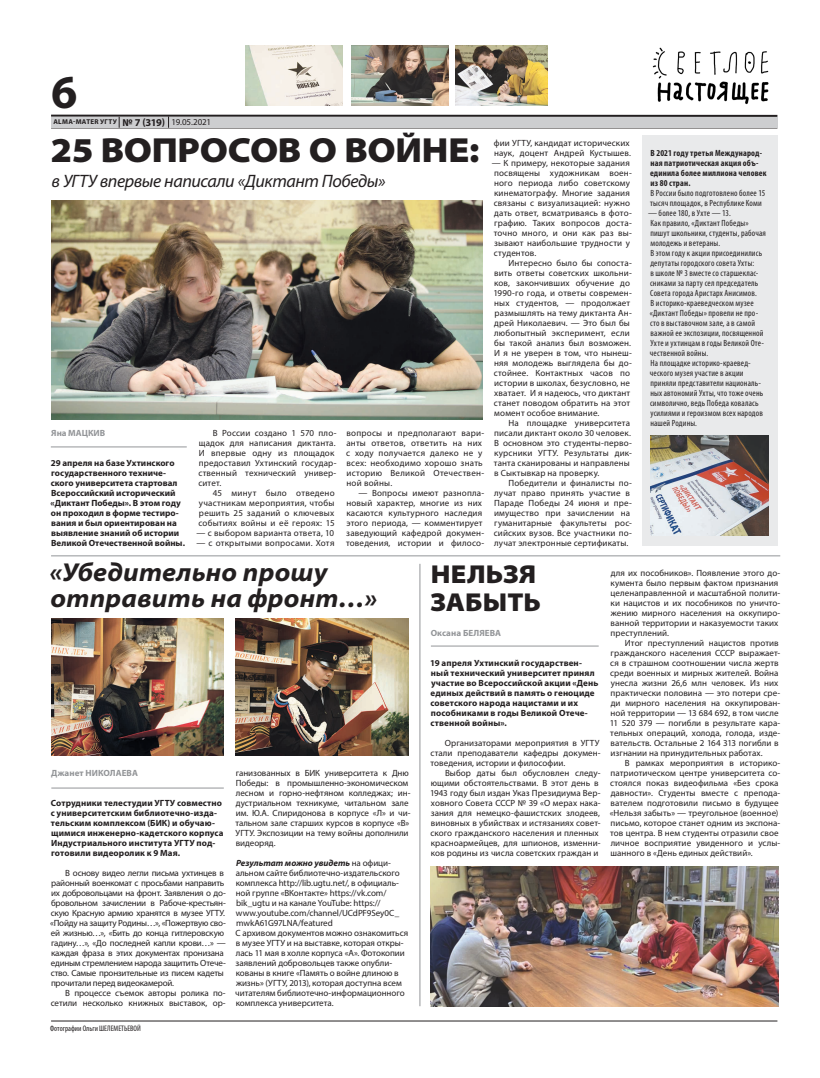
<style>
.page{position:relative;width:820px;height:1078px;background:#fff}
.page>*{position:absolute;margin:0;border:0;box-sizing:border-box;transform-origin:0 0}
.t1{font:700 47.4px "Myriad Pro";color:#231f20}
.t2{font:900 semi-expanded 35px "Myriad Pro";letter-spacing:-.01em;color:#231f20}
.t3{font:italic 700 semi-expanded 26px/26px "Myriad Pro";letter-spacing:.005em;color:#231f20}
.t4{font:900 semi-expanded 26px/28px "Myriad Pro";color:#231f20}
.t5{font:italic 18px "Myriad Pro";letter-spacing:-.025em;color:#231f20}
.t6{font:9px/10px "Myriad Pro";letter-spacing:.005em;color:#231f20}
.t7{font:condensed 9px/10px "Myriad Pro";letter-spacing:.015em;color:#231f20}
.t8{font:700 9px/10px "Myriad Pro";letter-spacing:.01em;color:#231f20}
.t9{font:9px/10px "Myriad Pro";letter-spacing:-.025em;color:#231f20}
.t10{font:9px/10px "Myriad Pro";letter-spacing:.025em;color:#231f20}
.t11{font:700 condensed 9px/10px "Myriad Pro";letter-spacing:.02em;color:#231f20}
.t12{font:700 9px "Myriad Pro";letter-spacing:.005em;color:#939598}
.t13{font:condensed 8px "Myriad Pro";color:#231f20}
.t14{font:700 7px "Myriad Pro";letter-spacing:.04em;color:#231f20}
.s1{font-size:10.5px}
.s2{font-weight:400;font-size:9px}
.s3{font-weight:700;font-style:italic}
</style>
<div class="page">
<hr style="left:51px;top:128px;width:726px;height:1px;background:#231f20">
<hr style="left:51px;top:115px;width:726px;height:2px;background:#231f20">
<div style="left:51px;top:117px;width:726px;height:11px;background:#cdced0"></div>
<svg style="left:168px;top:116px;width:1px;height:12px"></svg>
<hr style="left:51px;top:1020px;width:726px;height:1px;background:#231f20">
<img style="left:652px;top:47px;width:117px;height:58px">
<img style="left:245px;top:45px;width:97px;height:61px">
<img style="left:455px;top:45px;width:92px;height:60px">
<img style="left:351px;top:45px;width:97px;height:60px">
<img style="left:51px;top:200px;width:431px;height:220px">
<div style="left:641px;top:135px;width:136px;height:410px;background:#e9eaeb"></div>
<img style="left:650px;top:435px;width:118px;height:100px">
<hr style="left:51px;top:555px;width:729px;height:1px;background:#939598">
<img style="left:51px;top:618px;width:173px;height:137px">
<img style="left:235px;top:618px;width:173px;height:137px">
<img style="left:430px;top:866px;width:348px;height:139px">
<hr style="left:419px;top:563px;width:1px;height:442px;background:#939598">
<hr style="left:51px;top:787px;width:173px;height:1px;background:#939598">
<hr style="left:430px;top:645px;width:168px;height:1px;background:#939598">
<hr style="left:51px;top:446px;width:136px;height:1px;background:#939598">
<h1 class="t1" style="left:51px;top:61px;width:28px">6</h1>
<p class="t14" style="left:53px;top:117px;width:159px">ALMA-MATER УГТУ <span class="s1">№ 7 (319)</span> <span class="s2">19.05.2021</span></p>
<h2 class="t2" style="left:51px;top:130px;width:430px">25 ВОПРОСОВ О ВОЙНЕ:</h2>
<h3 class="t5" style="left:52px;top:170px;width:335px">в УГТУ впервые написали «Диктант Победы»</h3>
<p class="t12" style="left:51px;top:427px;width:55px">Яна МАЦКИВ</p>
<p class="t8" style="left:50px;top:457px;width:136px">29 апреля на базе Ухтинского государственного техниче&shy;ского университета стартовал<br>Всероссийский исторический «Диктант Победы». В этом году он проходил в форме тестиро&shy;вания и был ориентирован на выявление знаний об истории<br>Великой Отечественной войны.</p>
<p class="t6" style="left:198px;top:427px;width:139px;text-indent:15px">В России создано 1 570 пло&shy;щадок для написания диктанта.<br>И впервые одну из площадок предоставил Ухтинский государ&shy;ственный технический универ&shy;ситет.</p>
<p class="t6" style="left:198px;top:487px;width:138px;text-align:justify;text-indent:14px">45 минут было отведено участникам мероприятия, чтобы решить 25 заданий о ключевых событиях войны и её героях: 15</p>
<p class="t10" style="left:196px;top:527px;width:139px">— с выбором варианта ответа, 10</p>
<p class="t10" style="left:196px;top:537px;width:139px">— с открытыми вопросами. Хотя</p>
<p class="t10" style="left:346px;top:427px;width:139px">вопросы и предполагают вари&shy;анты ответов, ответить на них с ходу получается далеко не у всех: необходимо хорошо знать историю Великой Отечествен&shy;ной войны.</p>
<p class="t6" style="left:346px;top:487px;width:139px;text-indent:12px">— Вопросы имеют разнопла&shy;новый характер, многие из них касаются культурного наследия этого периода, — комментирует заведующий кафедрой докумен&shy;товедения, истории и филосо-</p>
<p class="t6" style="left:493px;top:137px;width:138px">фии УГТУ, кандидат исторических наук, доцент Андрей Кустышев.</p>
<p class="t6" style="left:492px;top:157px;width:141px">— К примеру, некоторые задания посвящены художникам воен&shy;ного периода либо советскому кинематографу. Многие задания связаны с визуализацией: нужно дать ответ, всматриваясь в фото&shy;графию. Таких вопросов доста&shy;точно много, и они как раз вы&shy;зывают наибольшие трудности у студентов.</p>
<p class="t6" style="left:493px;top:257px;width:140px;text-indent:15px">Интересно было бы сопоста&shy;вить ответы советских школьни&shy;ков, закончивших обучение до<br>1990-го года, и ответы современ&shy;ных студентов, — продолжает размышлять на тему диктанта Ан&shy;дрей Николаевич. — Это был бы любопытный эксперимент, если бы такой анализ был возможен.<br>И я не уверен в том, что нынеш&shy;няя молодежь выглядела бы до&shy;стойнее. Контактных часов по истории в школах, безусловно, не хватает. И я надеюсь, что диктант станет поводом обратить на этот момент особое внимание.</p>
<p class="t6" style="left:493px;top:417px;width:139px;text-indent:15px">На площадке университета писали диктант около 30 человек.<br>В основном это студенты-перво&shy;курсники УГТУ. Результаты дик&shy;танта сканированы и направлены в Сыктывкар на проверку.</p>
<p class="t6" style="left:493px;top:477px;width:139px;text-indent:15px">Победители и финалисты по&shy;лучат право принять участие в<br>Параде Победы 24 июня и пре&shy;имущество при зачислении на гуманитарные факультеты рос&shy;сийских вузов. Все участники по&shy;лучат электронные сертификаты.</p>
<p class="t11" style="left:649px;top:147px;width:118px">В 2021 году третья Международ&shy;ная патриотическая акция объ&shy;единила более миллиона человек из 80 стран.</p>
<p class="t7" style="left:649px;top:187px;width:117px">В России было подготовлено более 15 тысяч площадок, в Республике Коми</p>
<p class="t7" style="left:647px;top:207px;width:119px">— более 180, в Ухте — 13.<br>Как правило, «Диктант Победы» пишут школьники, студенты, рабочая молодежь и ветераны.<br>В этом году к акции присоединились депутаты городского совета Ухты:<br>в школе № 3 вместе со старшеклас&shy;сниками за парту сел председатель<br>Совета города Аристарх Анисимов.<br>В историко-краеведческом музее «Диктант Победы» провели не про&shy;сто в выставочном зале, а в самой важной ее экспозиции, посвященной<br>Ухте и ухтинцам в годы Великой Оте&shy;чественной войны.<br>На площадке историко-краевед&shy;ческого музея участие в акции приняли представители националь&shy;ных автономий Ухты, что тоже очень символично, ведь Победа ковалась усилиями и героизмом всех народов нашей Родины.</p>
<h3 class="t3" style="left:50px;top:559px;width:329px">«Убедительно прошу отправить на фронт…»</h3>
<p class="t12" style="left:51px;top:766px;width:88px">Джанет НИКОЛАЕВА</p>
<p class="t8" style="left:51px;top:797px;width:174px">Сотрудники телестудии УГТУ совместно с университетским библиотечно-изда&shy;тельским комплексом (БИК) и обучаю&shy;щимися инженерно-кадетского корпуса Индустриального института УГТУ под&shy;готовили видеоролик к 9 Мая.</p>
<p class="t9" style="left:50px;top:867px;width:177px;text-indent:15px">В основу видео легли письма ухтинцев в районный военкомат с просьбами направить их добровольцами на фронт. Заявления о до&shy;бровольном зачислении в Рабоче-крестьян&shy;скую Красную армию хранятся в музее УГТУ. «Пойду на защиту Родины…», «Пожертвую сво&shy;ей жизнью…», «Бить до конца гитлеровскую гадину…», «До последней капли крови…» — каждая фраза в этих документах пронизана единым стремлением народа защитить Отече&shy;ство. Самые пронзительные из писем кадеты прочитали перед видеокамерой.</p>
<p class="t6" style="left:51px;top:987px;width:176px;text-align:right">В процессе съемок авторы ролика по&shy;сетили несколько книжных выставок, ор-</p>
<p class="t13" style="left:50px;top:1023px;width:92px">Фотографии Ольги ШЕЛЕМЕТЬЕВОЙ</p>
<p class="t6" style="left:235px;top:767px;width:176px">ганизованных в БИК университета к Дню Победы: в промышленно-экономическом лесном и горно-нефтяном колледжах; ин&shy;дустриальном техникуме, читальном зале им. Ю.А. Спиридонова в корпусе «Л» и чи&shy;тальном зале старших курсов в корпусе «В» УГТУ. Экспозиции на тему войны дополнили видеоряд.</p>
<p class="t6" style="left:235px;top:857px;width:175px"><span class="s3">Результат можно увидеть</span> на офици&shy;альном сайте библиотечно-издательского комплекса http://lib.ugtu.net/, в официаль&shy;ной группе «ВКонтакте» https://vk.com/ bik_ugtu и на канале YouTube: https:// www.youtube.com/channel/UCdPF9Sey0C_ mwkA61G97LNA/featured<br>С архивом документов можно ознакомиться в музее УГТУ и на выставке, которая откры&shy;лась 11 мая в холле корпуса «А». Фотокопии заявлений добровольцев также опубли&shy;кованы в книге «Память о войне длиною в жизнь» (УГТУ, 2013), которая доступна всем читателям библиотечно-информационного комплекса университета.</p>
<h3 class="t4" style="left:430px;top:560px;width:112px">НЕЛЬЗЯ<br>ЗАБЫТЬ</h3>
<p class="t12" style="left:430px;top:627px;width:72px">Оксана БЕЛЯЕВА</p>
<p class="t8" style="left:430px;top:657px;width:170px">19 апреля Ухтинский государствен&shy;ный технический университет принял участие во Всероссийской акции «День единых действий в память о геноциде советского народа нацистами и их пособниками в годы Великой Отече&shy;ственной войны».</p>
<p class="t6" style="left:430px;top:737px;width:171px;text-indent:14px">Организаторами мероприятия в УГТУ стали преподаватели кафедры докумен&shy;товедения, истории и философии.</p>
<p class="t6" style="left:430px;top:767px;width:172px;text-indent:15px">Выбор даты был обусловлен следу&shy;ющими обстоятельствами. В этот день в 1943 году был издан Указ Президиума Вер&shy;ховного Совета СССР № 39 «О мерах нака&shy;зания для немецко-фашистских злодеев, виновных в убийствах и истязаниях совет&shy;ского гражданского населения и пленных красноармейцев, для шпионов, изменни&shy;ков родины из числа советских граждан и</p>
<p class="t6" style="left:610px;top:567px;width:171px">для их пособников». Появление этого до&shy;кумента было первым фактом признания целенаправленной и масштабной полити&shy;ки нацистов и их пособников по уничто&shy;жению мирного населения на оккупиро&shy;ванной территории и наказуемости таких преступлений.</p>
<p class="t6" style="left:609px;top:637px;width:172px;text-indent:15px">Итог преступлений нацистов против гражданского населения СССР выражает&shy;ся в страшном соотношении числа жертв среди военных и мирных жителей. Война унесла жизни 26,6 млн человек. Из них практически половина — это потери сре&shy;ди мирного населения на оккупирован&shy;ной территории — 13 684 692, в том числе 11 520 379 — погибли в результате кара&shy;тельных операций, холода, голода, изде&shy;вательств. Остальные 2 164 313 погибли в изгнании на принудительных работах.</p>
<p class="t6" style="left:609px;top:757px;width:172px;text-indent:15px">В рамках мероприятия в историко&shy;патриотическом центре университета со&shy;стоялся показ видеофильма «Без срока давности». Студенты вместе с препода&shy;вателем подготовили письмо в будущее «Нельзя забыть» — треугольное (военное) письмо, которое станет одним из экспона&shy;тов центра. В нем студенты отразили свое личное восприятие увиденного и услы&shy;шанного в «День единых действий».</p>
</div>
